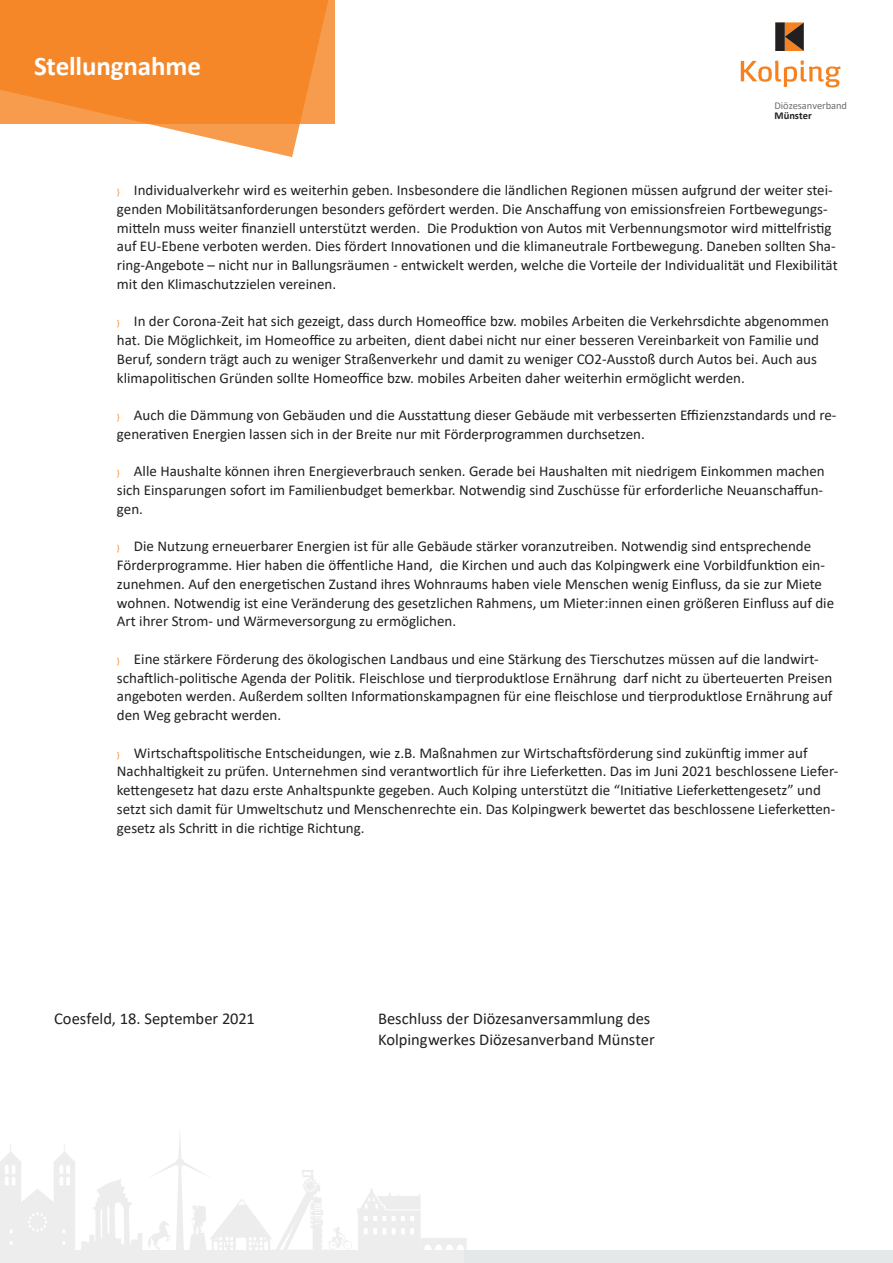
<style>
.page{position:relative;width:893px;height:1263px;background:#fff}
.page>*{position:absolute;margin:0;border:0;box-sizing:border-box;transform-origin:0 0}
.Überschrift_55_Pt_Bo{font:700 27px "Calibri";letter-spacing:-.005em;color:#fff}
.Fließtext_11_Pt_Regu{font:16.5px/21px "Calibri";letter-spacing:-.005em;color:#231f20}
.t1{font:15px/18.8px "Calibri";color:#231f20}
.t2{font:10.5px/10.5px "Calibri";letter-spacing:-.005em;color:#6c6d70}
.s1{font-weight:700;color:#231f20}
.s2{font-size:9px;color:#f58220}
</style>
<div class="page">
<svg style="left:0;top:1145px;width:142px;height:105px"></svg>
<div style="left:0;top:1250px;width:467px;height:13px;background:#ededee"></div>
<svg style="left:148px;top:1134px;width:319px;height:116px"></svg>
<div style="left:465px;top:1250px;width:428px;height:13px;background:#e4e8e8"></div>
<svg style="left:0;top:0;width:335px;height:157px;fill:#f58728"></svg>
<svg style="left:775px;top:22px;width:29px;height:29px"></svg>
<svg style="left:741px;top:60px;width:100px;height:27px"></svg>
<p class="Überschrift_55_Pt_Bo" style="left:34px;top:47px;width:168px">Stellungnahme</p>
<p class="t2" style="left:774px;top:100px;width:74px">Diözesanverband<br><span class="s1">Münster</span></p>
<p class="t1" style="left:117px;top:180px;width:722px"><span class="s2">}</span> Individualverkehr wird es weiterhin geben. Insbesondere die ländlichen Regionen müssen aufgrund der weiter stei&shy;genden Mobilitätsanforderungen besonders gefördert werden. Die Anschaffung von emissionsfreien Fortbewegungs&shy;mitteln muss weiter finanziell unterstützt werden. Die Produktion von Autos mit Verbennungsmotor wird mittelfristig auf EU-Ebene verboten werden. Dies fördert Innovationen und die klimaneutrale Fortbewegung. Daneben sollten Sha&shy;ring-Angebote – nicht nur in Ballungsräumen - entwickelt werden, welche die Vorteile der Individualität und Flexibilität mit den Klimaschutzzielen vereinen.</p>
<p class="t1" style="left:117px;top:312px;width:714px"><span class="s2">}</span> In der Corona-Zeit hat sich gezeigt, dass durch Homeoffice bzw. mobiles Arbeiten die Verkehrsdichte abgenommen hat. Die Möglichkeit, im Homeoffice zu arbeiten, dient dabei nicht nur einer besseren Vereinbarkeit von Familie und Beruf, sondern trägt auch zu weniger Straßenverkehr und damit zu weniger CO2-Ausstoß durch Autos bei. Auch aus klimapolitischen Gründen sollte Homeoffice bzw. mobiles Arbeiten daher weiterhin ermöglicht werden.</p>
<p class="t1" style="left:117px;top:405px;width:721px"><span class="s2">}</span> Auch die Dämmung von Gebäuden und die Ausstattung dieser Gebäude mit verbesserten Effizienzstandards und re&shy;generativen Energien lassen sich in der Breite nur mit Förderprogrammen durchsetzen.</p>
<p class="t1" style="left:117px;top:462px;width:709px;text-align:justify"><span class="s2">}</span> Alle Haushalte können ihren Energieverbrauch senken. Gerade bei Haushalten mit niedrigem Einkommen machen sich Einsparungen sofort im Familienbudget bemerkbar. Notwendig sind Zuschüsse für erforderliche Neuanschaffun&shy;gen.</p>
<p class="t1" style="left:117px;top:537px;width:719px"><span class="s2">}</span> Die Nutzung erneuerbarer Energien ist für alle Gebäude stärker voranzutreiben. Notwendig sind entsprechende Förderprogramme. Hier haben die öffentliche Hand, die Kirchen und auch das Kolpingwerk eine Vorbildfunktion ein&shy;zunehmen. Auf den energetischen Zustand ihres Wohnraums haben viele Menschen wenig Einfluss, da sie zur Miete wohnen. Notwendig ist eine Veränderung des gesetzlichen Rahmens, um Mieter:innen einen größeren Einfluss auf die Art ihrer Strom- und Wärmeversorgung zu ermöglichen.</p>
<p class="t1" style="left:117px;top:649px;width:717px"><span class="s2">}</span> Eine stärkere Förderung des ökologischen Landbaus und eine Stärkung des Tierschutzes müssen auf die landwirt&shy;schaftlich-politische Agenda der Politik. Fleischlose und tierproduktlose Ernährung darf nicht zu überteuerten Preisen angeboten werden. Außerdem sollten Informationskampagnen für eine fleischlose und tierproduktlose Ernährung auf den Weg gebracht werden.</p>
<p class="t1" style="left:117px;top:743px;width:723px"><span class="s2">}</span> Wirtschaftspolitische Entscheidungen, wie z.B. Maßnahmen zur Wirtschaftsförderung sind zukünftig immer auf Nachhaltigkeit zu prüfen. Unternehmen sind verantwortlich für ihre Lieferketten. Das im Juni 2021 beschlossene Liefer&shy;kettengesetz hat dazu erste Anhaltspunkte gegeben. Auch Kolping unterstützt die “Initiative Lieferkettengesetz” und setzt sich damit für Umweltschutz und Menschenrechte ein. Das Kolpingwerk bewertet das beschlossene Lieferketten&shy;gesetz als Schritt in die richtige Richtung.</p>
<p class="Fließtext_11_Pt_Regu" style="left:54px;top:1008px;width:202px">Coesfeld, 18. September 2021</p>
<p class="Fließtext_11_Pt_Regu" style="left:378px;top:1008px;width:278px">Beschluss der Diözesanversammlung des<br>Kolpingwerkes Diözesanverband Münster</p>
</div>
